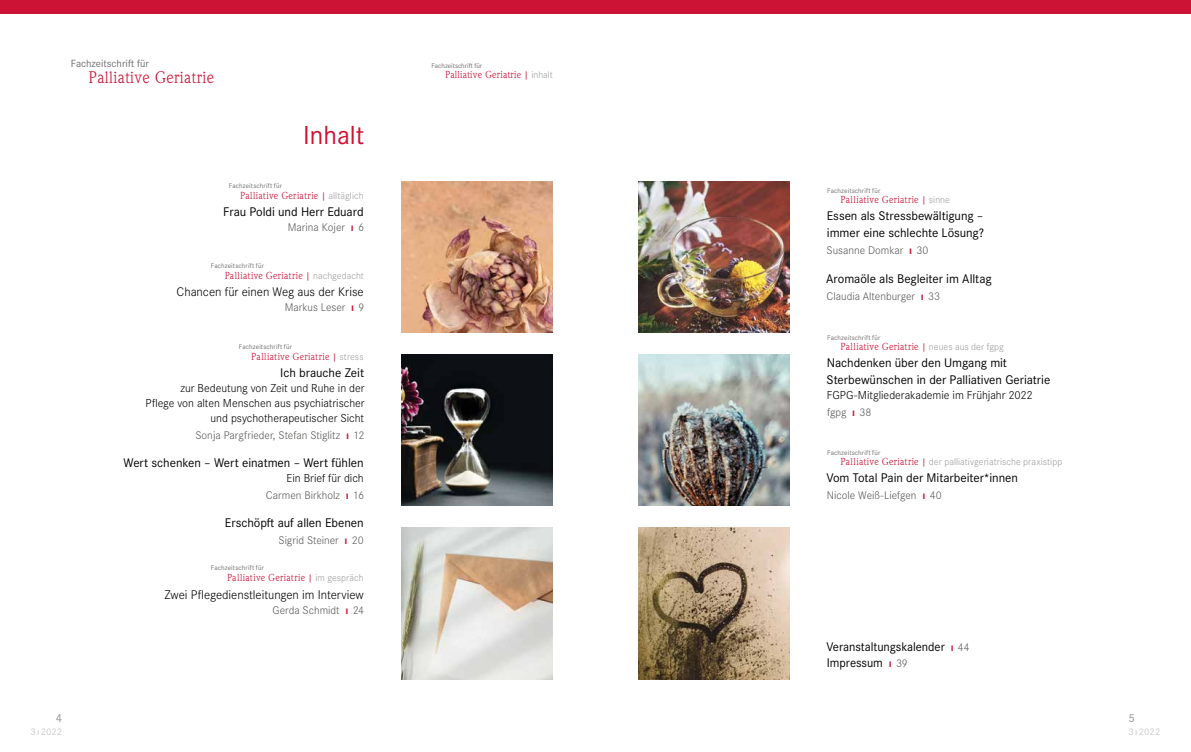
<style>
.page{position:relative;width:1191px;height:752px;background:#fff}
.page>*{position:absolute;margin:0;border:0;box-sizing:border-box;transform-origin:0 0}
.t1{font:27px "Corporate S Pro";color:#cd1335}
.t2{font:16.5px "Weidemann Std";letter-spacing:.02em;color:#cd1335}
.t3{font:13px/17px "Corporate S Pro";letter-spacing:-.005em;color:#000}
.t4{font:300 13px "Corporate S Pro";letter-spacing:-.005em;color:#000}
.t5{font:300 12px/15px "Corporate S Pro";letter-spacing:-.005em;color:#000;text-align:right}
.t6{font:500 12px "Corporate S Pro";color:#9d9d9c}
.t7{font:300 11.5px "Corporate S Pro";color:#575756}
.t8{font:10.8px "Corporate S Pro";color:#706f6f}
.t9{font:10px "Weidemann Std";letter-spacing:.025em;color:#cd1335}
.t10{font:300 10px "Corporate S Pro";letter-spacing:.005em;color:#9d9d9c}
.t11{font:500 10px "Corporate S Pro";color:#d0d0d0}
.t12{font:7px "Corporate S Pro";letter-spacing:.015em;color:#706f6f}
.s1{font-family:"Corporate S Pro"}
.s2{font-family:"Corporate S Pro";font-weight:300;color:#9d9d9c}
.s3{font-weight:700;color:#cd1335}
.s4{font-family:"Weidemann Std";font-weight:400;color:#cd1335}
.s5{font-weight:400;color:#cd1335}
.s6{font-weight:700;font-size:11.5px;color:#cd1335}
.s7{font-weight:300;font-size:11.5px;color:#575756}
</style>
<div class="page">
<div style="left:0;top:0;width:1191px;height:14px;background:#cd1335"></div>
<img style="left:402px;top:527px;width:151px;height:151px">
<img style="left:638px;top:181px;width:151px;height:152px">
<img style="left:638px;top:354px;width:151px;height:151px">
<img style="left:402px;top:354px;width:151px;height:151px">
<img style="left:638px;top:527px;width:151px;height:151px">
<img style="left:402px;top:181px;width:151px;height:152px">
<p class="t8" style="left:71px;top:55px;width:80px">Fachzeitschrift für</p>
<p class="t2" style="left:89px;top:68px;width:127px">Palliative Geriatrie</p>
<h1 class="t1" style="left:303px;top:115px;width:63px">Inhalt</h1>
<p class="t12" style="left:229px;top:180px;width:55px">Fachzeitschrift für</p>
<p class="t9" style="left:240px;top:189px;width:125px">Palliative Geriatrie <span class="s1">|</span> <span class="s2">alltäglich</span></p>
<p class="t3" style="left:223px;top:202px;width:142px">Frau Poldi und Herr Eduard</p>
<p class="t7" style="left:288px;top:219px;width:78px">Marina Kojer <span class="s3">ı</span> 6</p>
<p class="t12" style="left:211px;top:260px;width:55px">Fachzeitschrift für</p>
<p class="t9" style="left:225px;top:269px;width:141px">Palliative Geriatrie <span class="s1">|</span> <span class="s2">nachgedacht</span></p>
<p class="t4" style="left:177px;top:282px;width:188px">Chancen für einen Weg aus der Krise</p>
<p class="t7" style="left:285px;top:299px;width:81px">Markus Leser <span class="s3">ı</span> 9</p>
<p class="t12" style="left:239px;top:341px;width:55px">Fachzeitschrift für</p>
<p class="t9" style="left:251px;top:350px;width:114px">Palliative Geriatrie <span class="s1">|</span> <span class="s2">stress</span></p>
<p class="t3" style="left:280px;top:362px;width:85px">Ich brauche Zeit</p>
<p class="t5" style="left:145px;top:379px;width:220px">zur Bedeutung von Zeit und Ruhe in der<br>Pflege von alten Menschen aus psychiatrischer und psychotherapeutischer Sicht</p>
<p class="t7" style="left:195px;top:426px;width:170px">Sonja Pargfrieder, Stefan Stiglitz <span class="s3">ı</span> 12</p>
<p class="t3" style="left:124px;top:453px;width:242px">Wert schenken – Wert einatmen – Wert fühlen</p>
<p class="t5" style="left:286px;top:469px;width:79px">Ein Brief für dich</p>
<p class="t7" style="left:266px;top:487px;width:100px">Carmen Birkholz <span class="s3">ı</span> 16</p>
<p class="t3" style="left:225px;top:513px;width:140px">Erschöpft auf allen Ebenen</p>
<p class="t7" style="left:278px;top:532px;width:87px">Sigrid Steiner <span class="s3">ı</span> 20</p>
<p class="t12" style="left:211px;top:562px;width:55px">Fachzeitschrift für</p>
<p class="t9" style="left:227px;top:572px;width:138px">Palliative Geriatrie <span class="s1">|</span> <span class="s2">im gespräch</span></p>
<p class="t4" style="left:164px;top:584px;width:201px">Zwei Pflegedienstleitungen im Interview</p>
<p class="t7" style="left:272px;top:601px;width:93px">Gerda Schmidt <span class="s3">ı</span> 24</p>
<p class="t6" style="left:56px;top:708px;width:8px">4</p>
<p class="t11" style="left:31px;top:723px;width:33px">3 ı 2022</p>
<p class="t12" style="left:432px;top:61px;width:52px">Fachzeitschrift für</p>
<p class="t9" style="left:445px;top:69px;width:109px">Palliative Geriatrie <span class="s1">|</span> <span class="s2">inhalt</span></p>
<p class="t12" style="left:827px;top:185px;width:55px">Fachzeitschrift für</p>
<p class="t9" style="left:840px;top:193px;width:111px">Palliative Geriatrie <span class="s1">|</span> <span class="s2">sinne</span></p>
<p class="t3" style="left:826px;top:206px;width:159px">Essen als Stressbewältigung – immer eine schlechte Lösung?</p>
<p class="t7" style="left:826px;top:242px;width:103px">Susanne Domkar <span class="s3">ı</span> 30</p>
<p class="t3" style="left:826px;top:269px;width:167px">Aromaöle als Begleiter im Alltag</p>
<p class="t7" style="left:826px;top:288px;width:115px">Claudia Altenburger <span class="s3">ı</span> 33</p>
<p class="t12" style="left:827px;top:332px;width:55px">Fachzeitschrift für</p>
<p class="t9" style="left:840px;top:340px;width:165px">Palliative Geriatrie <span class="s1">|</span> <span class="s2">neues aus der fgpg</span></p>
<p class="t3" style="left:826px;top:353px;width:225px">Nachdenken über den Umgang mit<br>Sterbewünschen in der Palliativen Geriatrie</p>
<p class="t5" style="left:827px;top:387px;width:207px">FGPG-Mitgliederakademie im Frühjahr 2022</p>
<p class="t7" style="left:827px;top:404px;width:46px">fgpg <span class="s3">ı</span> 38</p>
<p class="t12" style="left:827px;top:447px;width:55px">Fachzeitschrift für</p>
<p class="t10" style="left:840px;top:454px;width:223px"><span class="s4">Palliative Geriatrie</span> <span class="s5">|</span> der palliativgeriatrische praxistipp</p>
<p class="t3" style="left:826px;top:467px;width:193px">Vom Total Pain der Mitarbeiter*innen</p>
<p class="t7" style="left:827px;top:486px;width:116px">Nicole Weiß-Liefgen <span class="s3">ı</span> 40</p>
<p class="t3" style="left:826px;top:637px;width:145px;line-height:16px">Veranstaltungskalender <span class="s6">ı</span> <span class="s7">44<br></span>Impressum <span class="s6">ı</span> <span class="s7">39</span></p>
<p class="t6" style="left:1128px;top:708px;width:8px">5</p>
<p class="t11" style="left:1128px;top:723px;width:33px">3 ı 2022</p>
</div>
